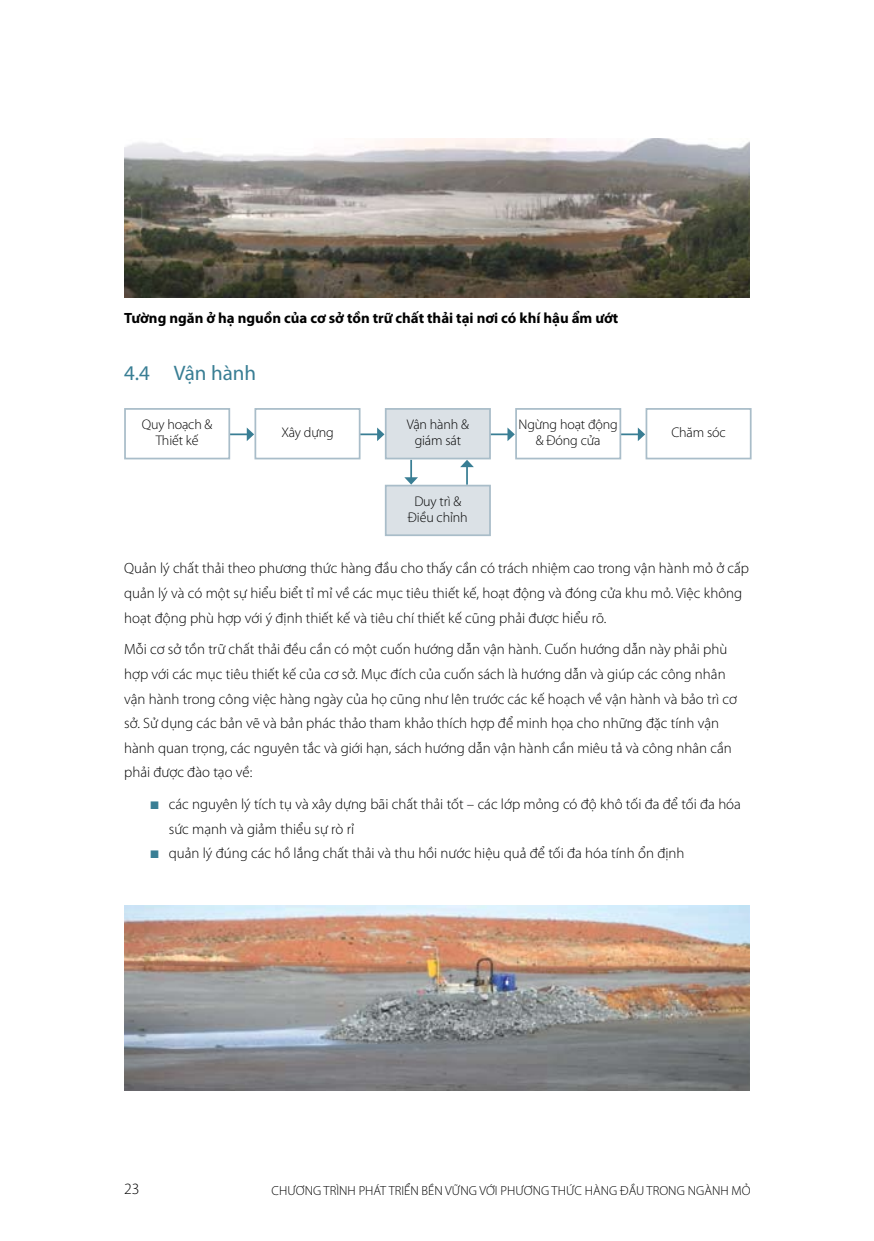
<style>
.page{position:relative;width:874px;height:1241px;background:#fff}
.page>*{position:absolute;margin:0;border:0;box-sizing:border-box;transform-origin:0 0}
.t1{font:21px "Myriad Pro";color:#397e94}
.t2{font:300 15.75px "Myriad Pro";color:#000}
.t3{font:300 14.88px/24.5px "Myriad Pro";color:#000}
.t4{font:700 14.88px "Myriad Pro";color:#000}
.t5{font:300 14px/15.8px "Myriad Pro";letter-spacing:-.01em;color:#000;text-align:center}
.t6{font:300 13.12px "Myriad Pro";color:#000}
.s1{color:#397e94}
</style>
<div class="page">
<img style="left:124px;top:139px;width:625px;height:158px">
<img style="left:124px;top:905px;width:625px;height:185px">
<div style="left:385px;top:485px;width:104px;height:50px;background:#dbe1e6"></div>
<div style="left:384px;top:484px;width:106px;height:52px;border:2px solid #a9bdc9"></div>
<svg style="left:230px;top:427px;width:24px;height:14px"></svg>
<svg style="left:360px;top:427px;width:24px;height:14px"></svg>
<svg style="left:490px;top:427px;width:24px;height:14px"></svg>
<svg style="left:621px;top:427px;width:24px;height:14px"></svg>
<svg style="left:404px;top:459px;width:14px;height:25px"></svg>
<div style="left:124px;top:408px;width:106px;height:51px;border:2px solid #a9bdc9"></div>
<div style="left:254px;top:408px;width:106px;height:51px;border:2px solid #a9bdc9"></div>
<div style="left:385px;top:409px;width:104px;height:49px;background:#dbe1e6"></div>
<div style="left:384px;top:408px;width:106px;height:51px;border:2px solid #a9bdc9"></div>
<div style="left:515px;top:408px;width:106px;height:51px;border:2px solid #a9bdc9"></div>
<div style="left:645px;top:408px;width:106px;height:51px;border:2px solid #a9bdc9"></div>
<svg style="left:460px;top:459px;width:13px;height:25px"></svg>
<p class="t4" style="left:124px;top:308px;width:495px">Tường ngăn ở hạ nguồn của cơ sở tồn trữ chất thải tại nơi có khí hậu ẩm ướt</p>
<h1 class="t1" style="left:124px;top:360px;width:133px">4.4 Vận hành</h1>
<p class="t5" style="left:142px;top:416px;width:72px">Quy hoạch &amp;<br>Thiết kế</p>
<p class="t5" style="left:281px;top:424px;width:54px">Xây dựng</p>
<p class="t5" style="left:406px;top:416px;width:64px">Vận hành &amp; giám sát</p>
<p class="t5" style="left:518px;top:416px;width:101px">Ngừng hoạt động &amp; Đóng cửa</p>
<p class="t5" style="left:671px;top:424px;width:56px">Chăm sóc</p>
<p class="t5" style="left:408px;top:493px;width:61px">Duy trì &amp;<br>Điều chỉnh</p>
<p class="t3" style="left:124px;top:556px;width:626px">Quản lý chất thải theo phương thức hàng đầu cho thấy cần có trách nhiệm cao trong vận hành mỏ ở cấp quản lý và có một sự hiểu biểt tỉ mỉ về các mục tiêu thiết kế, hoạt động và đóng cửa khu mỏ. Việc không hoạt động phù hợp với ý định thiết kế và tiêu chí thiết kế cũng phải được hiểu rõ.</p>
<p class="t3" style="left:124px;top:637px;width:614px">Mỗi cơ sở tồn trữ chất thải đều cần có một cuốn hướng dẫn vận hành. Cuốn hướng dẫn này phải phù hợp với các mục tiêu thiết kế của cơ sở. Mục đích của cuốn sách là hướng dẫn và giúp các công nhân vận hành trong công việc hàng ngày của họ cũng như lên trước các kế hoạch về vận hành và bảo trì cơ sở. Sử dụng các bản vẽ và bản phác thảo tham khảo thích hợp để minh họa cho những đặc tính vận hành quan trọng, các nguyên tắc và giới hạn, sách hướng dẫn vận hành cần miêu tả và công nhân cần phải được đào tạo về:</p>
<p class="t3" style="left:169px;top:791px;width:573px;text-indent:-18px"><span class="s1">■</span> các nguyên lý tích tụ và xây dựng bãi chất thải tốt – các lớp mỏng có độ khô tối đa để tối đa hóa sức mạnh và giảm thiểu sự rò rỉ</p>
<p class="t3" style="left:150px;top:840px;width:535px"><span class="s1">■</span> quản lý đúng các hồ lắng chất thải và thu hồi nước hiệu quả để tối đa hóa tính ổn định</p>
<p class="t2" style="left:124px;top:1179px;width:17px">23</p>
<p class="t6" style="left:271px;top:1182px;width:480px">CH ƯƠNG TRÌNH PHÁT TRIỂN BỀN VỮNG VỚI PH ƯƠNG TH ỨC HÀNG ĐẦU TRONG NGÀNH MỎ</p>
</div>
